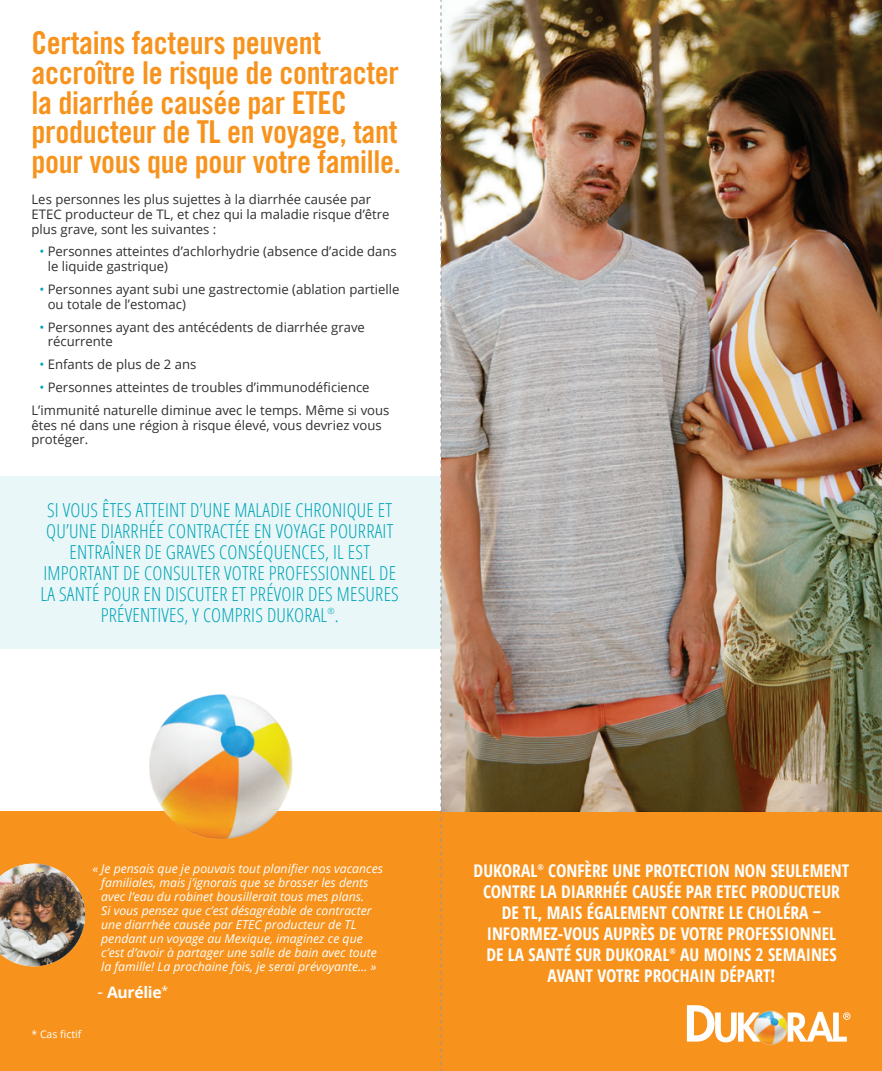
<style>
.page{position:relative;width:882px;height:1071px;background:#fff}
.page>*{position:absolute;margin:0;border:0;box-sizing:border-box;transform-origin:0 0}
.t1{font:31.5px/29.8px "Trade Gothic LT Std Bd Cn 20";letter-spacing:-.01em;color:#f7931d}
.t2{font:300 condensed 19.25px/21px "Open Sans";letter-spacing:.01em;color:#00a3b6;text-align:center}
.t3{font:700 condensed 17.5px/21px "Open Sans";color:#fff}
.t4{font:700 15.75px "Open Sans";letter-spacing:-.02em;color:#fff}
.t5{font:13.12px/14.9px "Open Sans";color:#312f30}
.t6{font:italic 12.25px/14px "Open Sans";color:#fff}
.t7{font:10.5px "Open Sans";color:#fff}
.t8{font:300 condensed 8.58px "Open Sans";color:#00a3b6}
.t9{font:700 condensed 7.88px "Open Sans";color:#fff}
.s1{color:#00a3b6}
.s2{font-weight:400;font-size:17.5px}
</style>
<div class="page">
<div style="left:442px;top:811px;width:440px;height:260px;background:#f7931d"></div>
<div style="left:0;top:476px;width:441px;height:172px;background:#e9f7f8"></div>
<div style="left:0;top:811px;width:442px;height:260px;background:#f7931d"></div>
<img style="left:149px;top:694px;width:144px;height:145px">
<img style="left:442px;top:0;width:440px;height:811px">
<img style="left:0;top:864px;width:85px;height:102px">
<svg style="left:687px;top:1005px;width:73px;height:37px"></svg>
<svg style="left:788px;top:1012px;width:62px;height:30px"></svg>
<svg style="left:441px;top:0;width:1px;height:1071px"></svg>
<h1 class="t1" style="left:32px;top:28px;width:371px">Certains facteurs peuvent accroître le risque de contracter la diarrhée causée par ETEC producteur de TL en voyage, tant pour vous que pour votre famille.</h1>
<p class="t5" style="left:32px;top:191px;width:360px">Les personnes les plus sujettes à la diarrhée causée par<br>ETEC producteur de TL, et chez qui la maladie risque d’être plus grave, sont les suivantes :</p>
<p class="t5" style="left:48px;top:244px;width:351px;text-indent:-8px"><span class="s1">•</span> Personnes atteintes d’achlorhydrie (absence d’acide dans le liquide gastrique)</p>
<p class="t5" style="left:48px;top:281px;width:353px;text-indent:-8px"><span class="s1">•</span> Personnes ayant subi une gastrectomie (ablation partielle ou totale de l’estomac)</p>
<p class="t5" style="left:48px;top:319px;width:319px;text-indent:-8px"><span class="s1">•</span> Personnes ayant des antécédents de diarrhée grave récurrente</p>
<p class="t5" style="left:39px;top:357px;width:159px"><span class="s1">•</span> Enfants de plus de 2 ans</p>
<p class="t5" style="left:32px;top:375px;width:360px;line-height:22.8px;text-indent:8px"><span class="s1">•</span> Personnes atteintes de troubles d’immunodéficience<br>L’immunité naturelle diminue avec le temps. Même si vous</p>
<p class="t5" style="left:32px;top:417px;width:352px">êtes né dans une région à risque élevé, vous devriez vous protéger.</p>
<p class="t2" style="left:41px;top:499px;width:360px">SI VOUS ÊTES ATTEINT D’UNE MALADIE CHRONIQUE ET QU’UNE DIARRHÉE CONTRACTÉE EN VOYAGE POURRAIT ENTRAÎNER DE GRAVES CONSÉQUENCES, IL EST IMPORTANT DE CONSULTER VOTRE PROFESSIONNEL DE LA SANTÉ POUR EN DISCUTER ET PRÉVOIR DES MESURES PRÉVENTIVES, Y COMPRIS DUKORAL .</p>
<p class="t8" style="left:327px;top:605px;width:9px">®</p>
<p class="t6" style="left:101px;top:861px;width:283px;text-indent:-9px">« Je pensais que je pouvais tout planifier nos vacances familiales, mais j’ignorais que se brosser les dents avec l’eau du robinet bousillerait tous mes plans.<br>Si vous pensez que c’est désagréable de contracter une diarrhée causée par ETEC producteur de TL pendant un voyage au Mexique, imaginez ce que c’est d’avoir à partager une salle de bain avec toute la famille! La prochaine fois, je serai prévoyante… »</p>
<p class="t4" style="left:98px;top:981px;width:72px"><span class="s2">-</span> Aurélie<sup>*</sup></p>
<p class="t7" style="left:32px;top:1027px;width:51px">* Cas fictif</p>
<h3 class="t3" style="left:474px;top:860px;width:65px">DUKORAL</h3>
<p class="t9" style="left:537px;top:862px;width:8px">®</p>
<h3 class="t3" style="left:548px;top:860px;width:303px">CONFÈRE UNE PROTECTION NON SEULEMENT</h3>
<h3 class="t3" style="left:483px;top:881px;width:358px">CONTRE LA DIARRHÉE CAUSÉE PAR ETEC PRODUCTEUR</h3>
<h3 class="t3" style="left:502px;top:902px;width:321px">DE TL, MAIS ÉGALEMENT CONTRE LE CHOLÉRA –</h3>
<h3 class="t3" style="left:487px;top:923px;width:351px">INFORMEZ-VOUS AUPRÈS DE VOTRE PROFESSIONNEL</h3>
<h3 class="t3" style="left:486px;top:944px;width:185px">DE LA SANTÉ SUR DUKORAL</h3>
<p class="t9" style="left:669px;top:946px;width:8px">®</p>
<h3 class="t3" style="left:548px;top:944px;width:291px;text-indent:133px">AU MOINS 2 SEMAINES<br>AVANT VOTRE PROCHAIN DÉPART!</h3>
</div>
